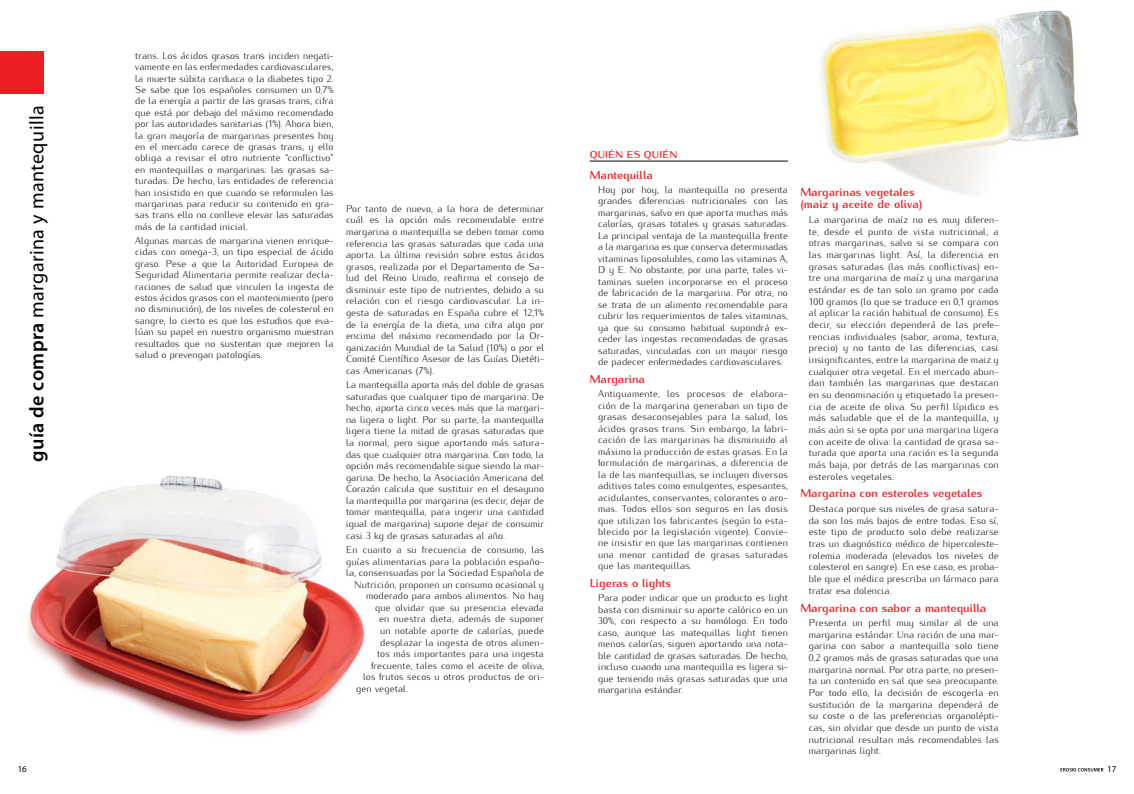
<style>
.page{position:relative;width:1134px;height:794px;background:#fff}
.page>*{position:absolute;margin:0;border:0;box-sizing:border-box;transform-origin:0 0}
.t1{font:20px "Myriad Pro";letter-spacing:.02em;color:#000}
.t2{font:700 11.5px/12.3px "Kurier";color:#ed1d24}
.t3{font:700 10px "Kurier";letter-spacing:.015em;color:#ed1d24}
.t4{font:300 9.8px/11.7px "Kurier";letter-spacing:.015em;color:#000;text-align:justify}
.t5{font:9px "Myriad Pro";color:#000}
.s1{font-weight:600}
</style>
<div class="page">
<div style="left:0;top:51px;width:44px;height:43px;background:#ed1d24"></div>
<img style="left:27px;top:475px;width:337px;height:260px">
<img style="left:820px;top:10px;width:259px;height:185px">
<hr style="left:590px;top:161px;width:198px;height:1px;background:#000">
<svg style="left:1060px;top:768px;width:43px;height:3px"></svg>
<h1 class="t1" style="left:26px;top:462px;width:358px;rotate:-90deg"><span class="s1">guía de compra</span> margarina y mantequilla</h1>
<p class="t4" style="left:135px;top:49px;width:200px;line-height:11.4px">trans. Los ácidos grasos trans inciden negati&shy;vamente en las enfermedades cardiovasculares, la muerte súbita cardiaca o la diabetes tipo 2.<br>Se sabe que los españoles consumen un 0,7% de la energía a partir de las grasas trans, cifra que está por debajo del máximo recomendado por las autoridades sanitarias (1%). Ahora bien, la gran mayoría de margarinas presentes hoy en el mercado carece de grasas trans, y ello obliga a revisar el otro nutriente “conflictivo” en mantequillas o margarinas: las grasas sa&shy;turadas. De hecho, las entidades de referencia han insistido en que cuando se reformulen las margarinas para reducir su contenido en gra&shy;sas trans ello no conlleve elevar las saturadas más de la cantidad inicial.</p>
<p class="t4" style="left:135px;top:234px;width:200px;line-height:11.4px">Algunas marcas de margarina vienen enrique&shy;cidas con omega-3, un tipo especial de ácido graso. Pese a que la Autoridad Europea de Seguridad Alimentaria permite realizar decla&shy;raciones de salud que vinculen la ingesta de estos ácidos grasos con el mantenimiento (pero no disminución), de los niveles de colesterol en sangre, lo cierto es que los estudios que eva&shy;lúan su papel en nuestro organismo muestran resultados que no sustentan que mejoren la salud o prevengan patologías.</p>
<p class="t4" style="left:346px;top:202px;width:200px">Por tanto de nuevo, a la hora de determinar cuál es la opción más recomendable entre margarina o mantequilla se deben tomar como referencia las grasas saturadas que cada una aporta. La última revisión sobre estos ácidos grasos, realizada por el Departamento de Sa&shy;lud del Reino Unido, reafirma el consejo de disminuir este tipo de nutrientes, debido a su relación con el riesgo cardiovascular. La in&shy;gesta de saturadas en España cubre el 12,1% de la energía de la dieta, una cifra algo por encima del máximo recomendado por la Or&shy;ganización Mundial de la Salud (10%) o por el Comité Científico Asesor de las Guías Dietéti&shy;cas Americanas (7%).</p>
<p class="t4" style="left:346px;top:378px;width:200px">La mantequilla aporta más del doble de grasas saturadas que cualquier tipo de margarina. De hecho, aporta cinco veces más que la margari&shy;na ligera o light. Por su parte, la mantequilla ligera tiene la mitad de grasas saturadas que la normal, pero sigue aportando más satura&shy;das que cualquier otra margarina. Con todo, la opción más recomendable sigue siendo la mar&shy;garina. De hecho, la Asociación Americana del Corazón calcula que sustituir en el desayuno la mantequilla por margarina (es decir, dejar de tomar mantequilla, para ingerir una cantidad igual de margarina) supone dejar de consumir casi 3 kg de grasas saturadas al año.</p>
<p class="t4" style="left:346px;top:543px;width:200px">En cuanto a su frecuencia de consumo, las</p>
<p class="t4" style="left:346px;top:554px;width:200px">guías alimentarias para la población españo-</p>
<p class="t4" style="left:346px;top:566px;width:199px">la, consensuadas por la Sociedad Española de</p>
<p class="t4" style="left:354px;top:577px;width:191px">Nutrición, proponen un consumo ocasional y</p>
<p class="t4" style="left:366px;top:589px;width:179px">moderado para ambos alimentos. No hay</p>
<p class="t4" style="left:375px;top:601px;width:170px">que olvidar que su presencia elevada</p>
<p class="t4" style="left:379px;top:612px;width:166px">en nuestra dieta, además de suponer</p>
<p class="t4" style="left:380px;top:624px;width:165px">un notable aporte de calorías, puede</p>
<p class="t4" style="left:380px;top:635px;width:165px">desplazar la ingesta de otros alimen-</p>
<p class="t4" style="left:377px;top:647px;width:168px">tos más importantes para una ingesta</p>
<p class="t4" style="left:371px;top:658px;width:175px">frecuente, tales como el aceite de oliva,</p>
<p class="t4" style="left:363px;top:670px;width:182px">los frutos secos u otros productos de ori-</p>
<p class="t4" style="left:356px;top:681px;width:54px">gen vegetal.</p>
<p class="t3" style="left:590px;top:147px;width:89px">Quién es quién</p>
<p class="t2" style="left:590px;top:168px;width:65px">Mantequilla</p>
<p class="t4" style="left:598px;top:183px;width:191px">Hoy por hoy, la mantequilla no presenta grandes diferencias nutricionales con las margarinas, salvo en que aporta muchas más calorías, grasas totales y grasas saturadas.<br>La principal ventaja de la mantequilla frente a la margarina es que conserva determinadas vitaminas liposolubles, como las vitaminas A, D y E. No obstante, por una parte, tales vi&shy;taminas suelen incorporarse en el proceso de fabricación de la margarina. Por otra, no se trata de un alimento recomendable para cubrir los requerimientos de tales vitaminas, ya que su consumo habitual supondrá ex&shy;ceder las ingestas recomendadas de grasas saturadas, vinculadas con un mayor riesgo de padecer enfermedades cardiovasculares.</p>
<p class="t2" style="left:590px;top:372px;width:57px">Margarina</p>
<p class="t4" style="left:598px;top:387px;width:191px">Antiguamente, los procesos de elabora&shy;ción de la margarina generaban un tipo de grasas desaconsejables para la salud, los ácidos grasos trans. Sin embargo, la fabri&shy;cación de las margarinas ha disminuido al máximo la producción de estas grasas. En la formulación de margarinas, a diferencia de la de las mantequillas, se incluyen diversos aditivos tales como emulgentes, espesantes, acidulantes, conservantes, colorantes o aro&shy;mas. Todos ellos son seguros en las dosis que utilizan los fabricantes (según lo esta&shy;blecido por la legislación vigente). Convie&shy;ne insistir en que las margarinas contienen una menor cantidad de grasas saturadas que las mantequillas.</p>
<p class="t2" style="left:590px;top:576px;width:83px">Ligeras o lights</p>
<p class="t4" style="left:598px;top:591px;width:191px">Para poder indicar que un producto es light basta con disminuir su aporte calórico en un 30%, con respecto a su homólogo. En todo caso, aunque las matequillas light tienen menos calorías, siguen aportando una nota&shy;ble cantidad de grasas saturadas. De hecho, incluso cuando una mantequilla es ligera si&shy;gue teniendo más grasas saturadas que una margarina estándar.</p>
<p class="t2" style="left:800px;top:185px;width:124px">Margarinas vegetales (maiz y aceite de oliva)</p>
<p class="t4" style="left:809px;top:213px;width:191px">La margarina de maíz no es muy diferen&shy;te, desde el punto de vista nutricional, a otras margarinas, salvo si se compara con las margarinas light. Así, la diferencia en grasas saturadas (las más conflictivas) en&shy;tre una margarina de maíz y una margarina estándar es de tan solo un gramo por cada 100 gramos (lo que se traduce en 0,1 gramos al aplicar la ración habitual de consumo). Es decir, su elección dependerá de las prefe&shy;rencias individuales (sabor, aroma, textura, precio) y no tanto de las diferencias, casi insignificantes, entre la margarina de maiz y cualquier otra vegetal. En el mercado abun&shy;dan también las margarinas que destacan en su denominación y etiquetado la presen&shy;cia de aceite de oliva. Su perfil lípidico es más saludable que el de la mantequilla, y más aún si se opta por una margarina ligera con aceite de oliva: la cantidad de grasa sa&shy;turada que aporta una ración es la segunda más baja, por detrás de las margarinas con esteroles vegetales.</p>
<p class="t2" style="left:800px;top:486px;width:183px">Margarina con esteroles vegetales</p>
<p class="t4" style="left:809px;top:502px;width:191px">Destaca porque sus niveles de grasa satura&shy;da son los más bajos de entre todas. Eso sí, este tipo de producto solo debe realizarse tras un diagnóstico médico de hipercoleste&shy;rolemia moderada (elevados los niveles de colesterol en sangre). En ese caso, es proba&shy;ble que el médico prescriba un fármaco para tratar esa dolencia.</p>
<p class="t2" style="left:800px;top:600px;width:187px">Margarina con sabor a mantequilla</p>
<p class="t4" style="left:809px;top:616px;width:191px">Presenta un perfil muy similar al de una margarina estándar. Una ración de una mar&shy;garina con sabor a mantequilla solo tiene 0,2 gramos más de grasas saturadas que una margarina normal. Por otra parte, no presen&shy;ta un contenido en sal que sea preocupante.<br>Por todo ello, la decisión de escogerla en sustitución de la margarina dependerá de su coste o de las preferencias organolépti&shy;cas, sin olvidar que desde un punto de vista nutricional resultan más recomendables las margarinas light.</p>
<p class="t5" style="left:18px;top:763px;width:11px">16</p>
<p class="t5" style="left:1107px;top:763px;width:11px">17</p>
</div>
